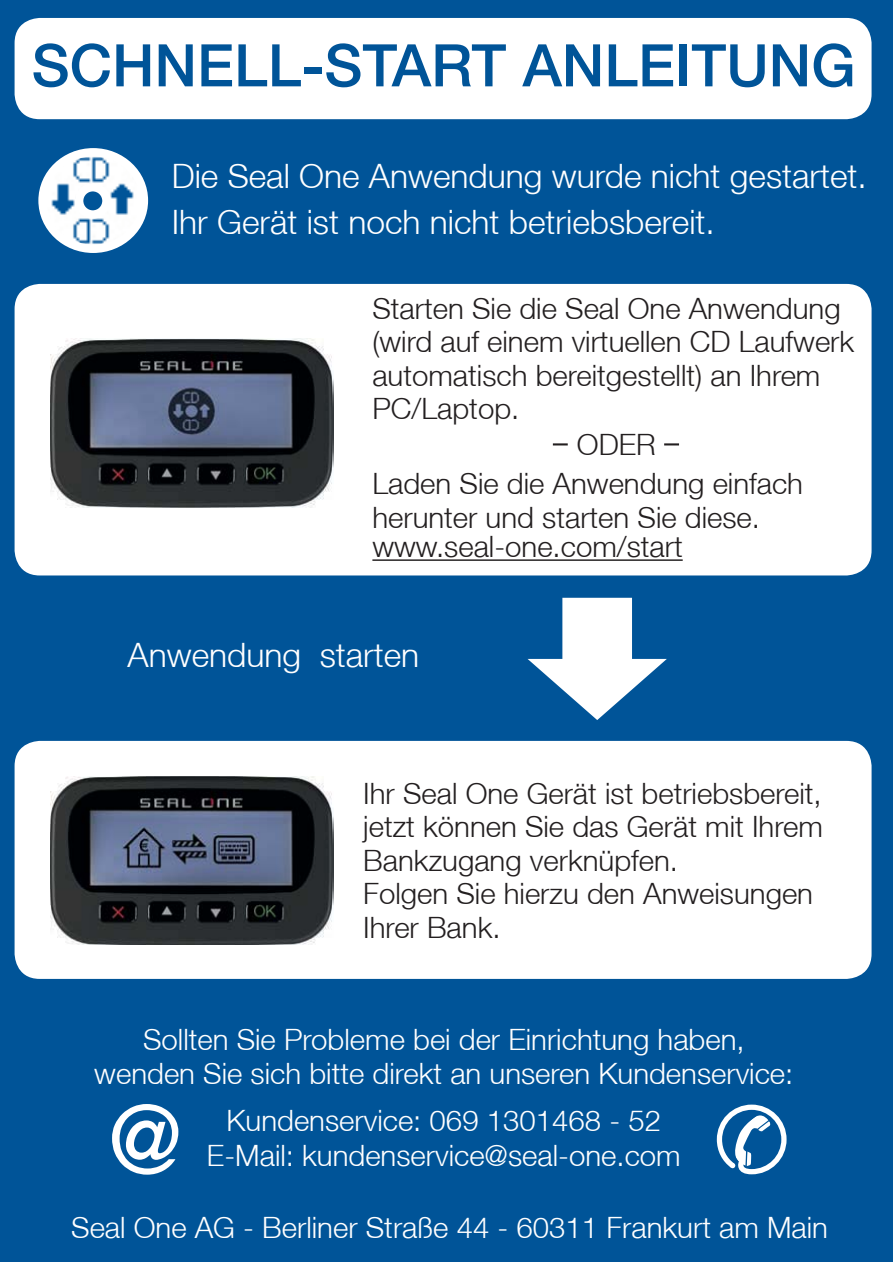
<style>
.page{position:relative;width:893px;height:1263px;background:#fff}
.page>*{position:absolute;margin:0;border:0;box-sizing:border-box;transform-origin:0 0}
.t1{font:500 94.5px "Helvetica Neue LT";color:#fff}
.t2{font:500 58.8px "Helvetica Neue LT";color:#005498}
.t3{font:300 33.6px/45.5px "Helvetica Neue LT";color:#fff}
.t4{font:300 29.4px/33.6px "Helvetica Neue LT";color:#231f20}
.t5{font:300 29.4px/33.6px "Helvetica Neue LT";color:#fff;text-align:center}
</style>
<div class="page">
<div style="left:0;top:1px;width:893px;height:1261px;background:#005498"></div>
<div style="left:15px;top:741px;width:856px;height:238px;background:#fff;border-radius:25px"></div>
<div style="left:15px;top:18px;width:856px;height:101px;background:#fff;border-radius:25px"></div>
<div style="left:15px;top:284px;width:856px;height:291px;background:#fff;border-radius:25px"></div>
<img style="left:50px;top:776px;width:283px;height:169px">
<img style="left:50px;top:339px;width:283px;height:168px">
<img style="left:42px;top:150px;width:101px;height:101px">
<div style="left:38px;top:148px;width:110px;height:105px;border:8px solid #fff;border-radius:50%"></div>
<div style="left:75px;top:183px;width:36px;height:36px;border:8px solid #fff;border-radius:50%"></div>
<svg style="left:716px;top:1104px;width:71px;height:71px"></svg>
<hr style="left:372px;top:559px;width:311px;height:2px;background:#231f20">
<svg style="left:527px;top:598px;width:140px;height:122px"></svg>
<svg style="left:553px;top:443px;width:15px;height:2px"></svg>
<svg style="left:664px;top:443px;width:15px;height:2px"></svg>
<h2 class="t2" style="left:32px;top:32px;width:826px">SCHNELL-START ANLEITUNG</h2>
<p class="t3" style="left:172px;top:153px;width:696px">Die Seal One Anwendung wurde nicht gestartet.<br>Ihr Gerät ist noch nicht betriebsbereit.</p>
<p class="t4" style="left:372px;top:291px;width:470px">Starten Sie die Seal One Anwendung</p>
<p class="t4" style="left:372px;top:324px;width:483px">(wird auf einem virtuellen CD Laufwerk</p>
<p class="t4" style="left:372px;top:358px;width:449px">automatisch bereitgestellt) an Ihrem</p>
<p class="t4" style="left:372px;top:391px;width:148px">PC/Laptop.</p>
<p class="t4" style="left:577px;top:427px;width:80px">ODER</p>
<p class="t4" style="left:372px;top:466px;width:432px">Laden Sie die Anwendung einfach herunter und starten Sie diese.</p>
<p class="t4" style="left:372px;top:529px;width:312px">www.seal-one.com/start</p>
<p class="t3" style="left:128px;top:632px;width:293px">Anwendung starten</p>
<p class="t4" style="left:363px;top:776px;width:461px">Ihr Seal One Gerät ist betriebsbereit, jetzt können Sie das Gerät mit Ihrem<br>Bankzugang verknüpfen.<br>Folgen Sie hierzu den Anweisungen<br>Ihrer Bank.</p>
<p class="t5" style="left:94px;top:1023px;width:700px">Sollten Sie Probleme bei der Einrichtung haben, wenden Sie sich bitte direkt an unseren Kundenservice:</p>
<p class="t5" style="left:207px;top:1103px;width:475px;line-height:35.2px">Kundenservice: 069 1301468 - 52<br>E-Mail: kundenservice@seal-one.com</p>
<h1 class="t1" style="left:107px;top:1085px;width:77px">@</h1>
<p class="t5" style="left:71px;top:1210px;width:758px">Seal One AG - Berliner Straße 44 - 60311 Frankurt am Main</p>
</div>
